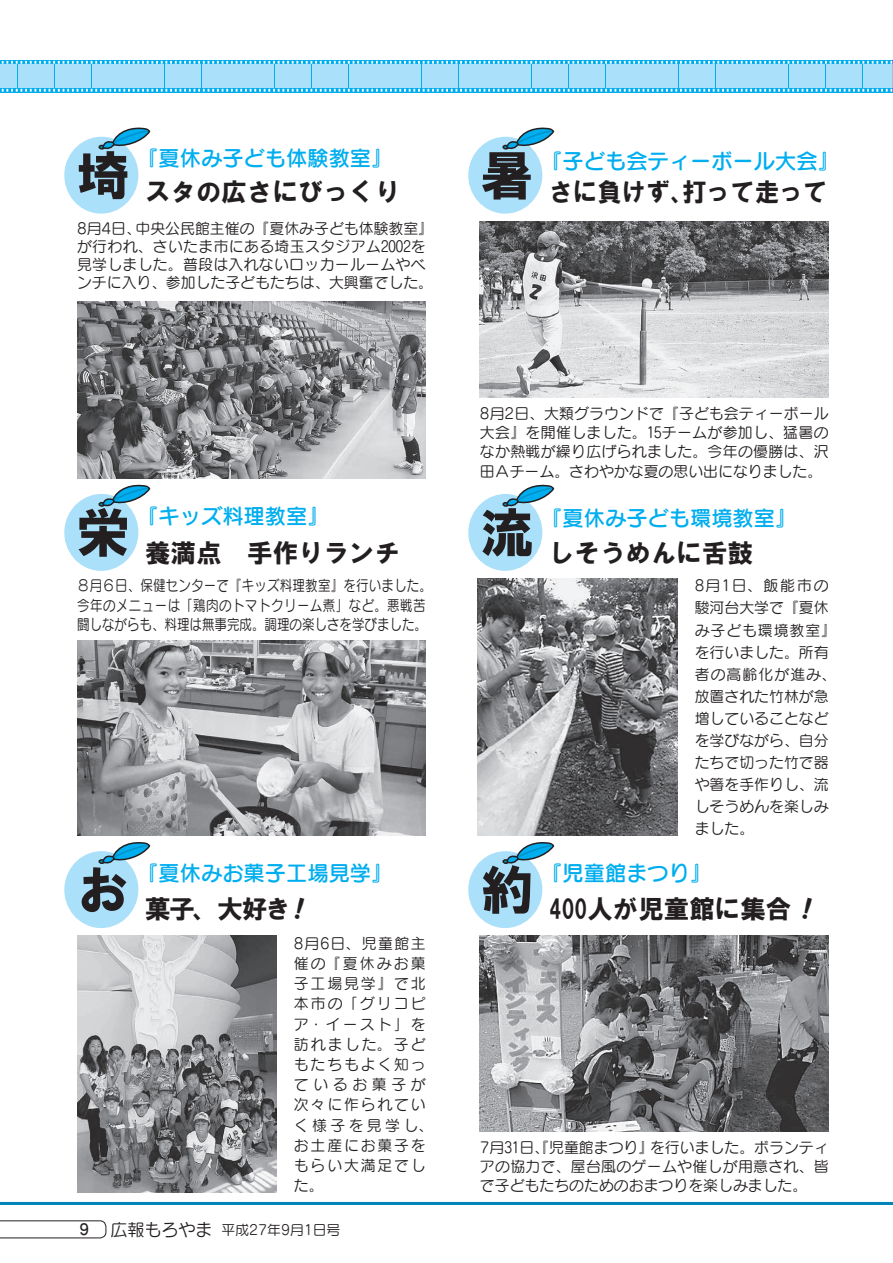
<style>
.page{position:relative;width:893px;height:1263px;background:#fff}
.page>*{position:absolute;margin:0;border:0;box-sizing:border-box;transform-origin:0 0}
.t1{font:53.1px "HGP Soei Kakugothic UB";color:#231f20}
.t2{font:25.5px "HG Soei Kakugothic UB";color:#231f20}
.t3{font:25.5px "HG Soei Kakugothic UB";color:#231f20;scale:.95 1}
.t4{font:21.3px "Seurat Pro N DB";color:#00aeef}
.t5{font:14.85px/22px "Seurat Pro N M";color:#231f20}
.t6{font:14.85px/19.2px "Seurat Pro N M";letter-spacing:.02em;color:#231f20;text-align:justify}
.t7{font:14.85px/20.2px "Seurat Pro N M";letter-spacing:.12em;color:#231f20}
.t8{font:14.85px/19.2px "Seurat Pro N M";letter-spacing:.02em;color:#231f20;scale:.84 1}
.t9{font:13.8px "Seurat Pro N M";color:#231f20}
.s1{font-family:"Seurat Pro N DB";font-size:14.85px}
.s2{font-size:16.95px}
</style>
<div class="page">
<svg style="left:0;top:64px;width:893px;height:29px;background:#56c7f4"></svg>
<div style="left:863px;top:65px;width:30px;height:23px;background:#aae0f9"></div>
<div style="left:826px;top:65px;width:35px;height:23px;background:#aae0f9"></div>
<div style="left:789px;top:65px;width:36px;height:23px;background:#aae0f9"></div>
<div style="left:753px;top:65px;width:35px;height:23px;background:#aae0f9"></div>
<div style="left:716px;top:65px;width:35px;height:23px;background:#aae0f9"></div>
<div style="left:679px;top:65px;width:35px;height:23px;background:#aae0f9"></div>
<div style="left:643px;top:65px;width:35px;height:23px;background:#aae0f9"></div>
<div style="left:606px;top:65px;width:35px;height:23px;background:#aae0f9"></div>
<div style="left:569px;top:65px;width:35px;height:23px;background:#aae0f9"></div>
<div style="left:533px;top:65px;width:35px;height:23px;background:#aae0f9"></div>
<div style="left:496px;top:65px;width:35px;height:23px;background:#aae0f9"></div>
<div style="left:459px;top:65px;width:35px;height:23px;background:#aae0f9"></div>
<div style="left:422px;top:65px;width:35px;height:23px;background:#aae0f9"></div>
<div style="left:386px;top:65px;width:35px;height:23px;background:#aae0f9"></div>
<div style="left:349px;top:65px;width:35px;height:23px;background:#aae0f9"></div>
<div style="left:312px;top:65px;width:35px;height:23px;background:#aae0f9"></div>
<div style="left:276px;top:65px;width:35px;height:23px;background:#aae0f9"></div>
<div style="left:239px;top:65px;width:35px;height:23px;background:#aae0f9"></div>
<div style="left:202px;top:65px;width:35px;height:23px;background:#aae0f9"></div>
<div style="left:165px;top:65px;width:35px;height:23px;background:#aae0f9"></div>
<div style="left:129px;top:65px;width:35px;height:23px;background:#aae0f9"></div>
<div style="left:92px;top:65px;width:35px;height:23px;background:#aae0f9"></div>
<div style="left:55px;top:65px;width:35px;height:23px;background:#aae0f9"></div>
<div style="left:19px;top:65px;width:35px;height:23px;background:#aae0f9"></div>
<div style="left:0;top:65px;width:17px;height:23px;background:#aae0f9"></div>
<svg style="left:0;top:88px;width:893px;height:4px;background:#47c4f3"></svg>
<svg style="left:0;top:60px;width:893px;height:4px;background:#47c4f3"></svg>
<img style="left:77px;top:302px;width:349px;height:176px">
<svg style="left:64px;top:127px;width:87px;height:87px"></svg>
<svg style="left:468px;top:127px;width:87px;height:87px"></svg>
<hr style="left:0;top:1202px;width:893px;height:3px;background:#0083b6">
<img style="left:77px;top:640px;width:349px;height:196px">
<img style="left:478px;top:578px;width:200px;height:258px">
<img style="left:77px;top:935px;width:200px;height:258px">
<img style="left:480px;top:935px;width:349px;height:196px">
<svg style="left:64px;top:484px;width:87px;height:87px"></svg>
<svg style="left:468px;top:484px;width:87px;height:87px"></svg>
<svg style="left:64px;top:842px;width:87px;height:86px"></svg>
<svg style="left:468px;top:842px;width:87px;height:86px"></svg>
<img style="left:480px;top:221px;width:349px;height:177px">
<svg style="left:0;top:1220px;width:106px;height:18px"></svg>
<p class="t1" style="left:77px;top:149px;width:55px">埼</p>
<p class="t4" style="left:137px;top:144px;width:257px">『夏休み子ども体験教室』</p>
<p class="t2" style="left:145px;top:179px;width:257px">スタの広さにびっくり</p>
<p class="t5" style="left:77px;top:219px;width:358px;line-height:18px">8月4日、中央公民館主催の『夏休み子ども体験教室』が行われ、さいたま市にある埼玉スタジアム2002を見学しました。普段は入れないロッカールームやベンチに入り、参加した子どもたちは、大興奮でした。</p>
<p class="t1" style="left:481px;top:149px;width:55px">暑</p>
<p class="t4" style="left:541px;top:147px;width:299px">『子ども会ティーボール大会』</p>
<p class="t3" style="left:549px;top:179px;width:295px">さに負けず、打って走って</p>
<p class="t6" style="left:480px;top:404px;width:350px">8月2日、大類グラウンドで『子ども会ティーボール大会』を開催しました。15チームが参加し、猛暑のなか熱戦が繰り広げられました。今年の優勝は、沢田Ａチーム。さわやかな夏の思い出になりました。</p>
<p class="t4" style="left:137px;top:502px;width:193px">『キッズ料理教室』</p>
<p class="t4" style="left:541px;top:504px;width:257px">『夏休み子ども環境教室』</p>
<p class="t1" style="left:77px;top:506px;width:55px">栄</p>
<p class="t1" style="left:481px;top:506px;width:55px">流</p>
<p class="t2" style="left:145px;top:540px;width:257px">養満点　手作りランチ</p>
<p class="t2" style="left:549px;top:540px;width:206px">しそうめんに舌鼓</p>
<p class="t8" style="left:77px;top:576px;width:424px">８月６日、保健センターで『キッズ料理教室』を行いました。今年のメニューは「鶏肉のトマトクリーム煮」など。悪戦苦闘しながらも、料理は無事完成。調理の楽しさを学びました。</p>
<p class="t5" style="left:695px;top:574px;width:143px">8月1日、飯能市の駿河台大学で『夏休み子ども環境教室』を行いました。所有者の高齢化が進み、放置された竹林が急増していることなどを学びながら、自分たちで切った竹で器や箸を手作りし、流しそうめんを楽しみました。</p>
<p class="t4" style="left:137px;top:859px;width:257px">『夏休みお菓子工場見学』</p>
<p class="t4" style="left:541px;top:859px;width:172px">『児童館まつり』</p>
<p class="t1" style="left:79px;top:863px;width:49px">お</p>
<p class="t2" style="left:481px;top:896px;width:312px"><sup>約</sup> 400人が児童館に集合</p>
<p class="t2" style="left:145px;top:896px;width:147px">菓子、大好き</p>
<p class="t7" style="left:294px;top:932px;width:141px">8月6日、児童館主催の『夏休みお菓子工場見学』で北本市の「グリコピア・イースト」を訪れました。子どもたちもよく知っているお菓子が次々に作られていく様子を見学し、お土産にお菓子をもらい大満足でした。</p>
<p class="t9" style="left:80px;top:1221px;width:262px"><span class="s1">9</span> <span class="s2">広報もろやま</span> 平成27年9月1日号</p>
<p class="t6" style="left:480px;top:1137px;width:350px">7月31日、『児童館まつり』を行いました。ボランティアの協力で、屋台風のゲームや催しが用意され、皆で子どもたちのためのおまつりを楽しみました。</p>
</div>
